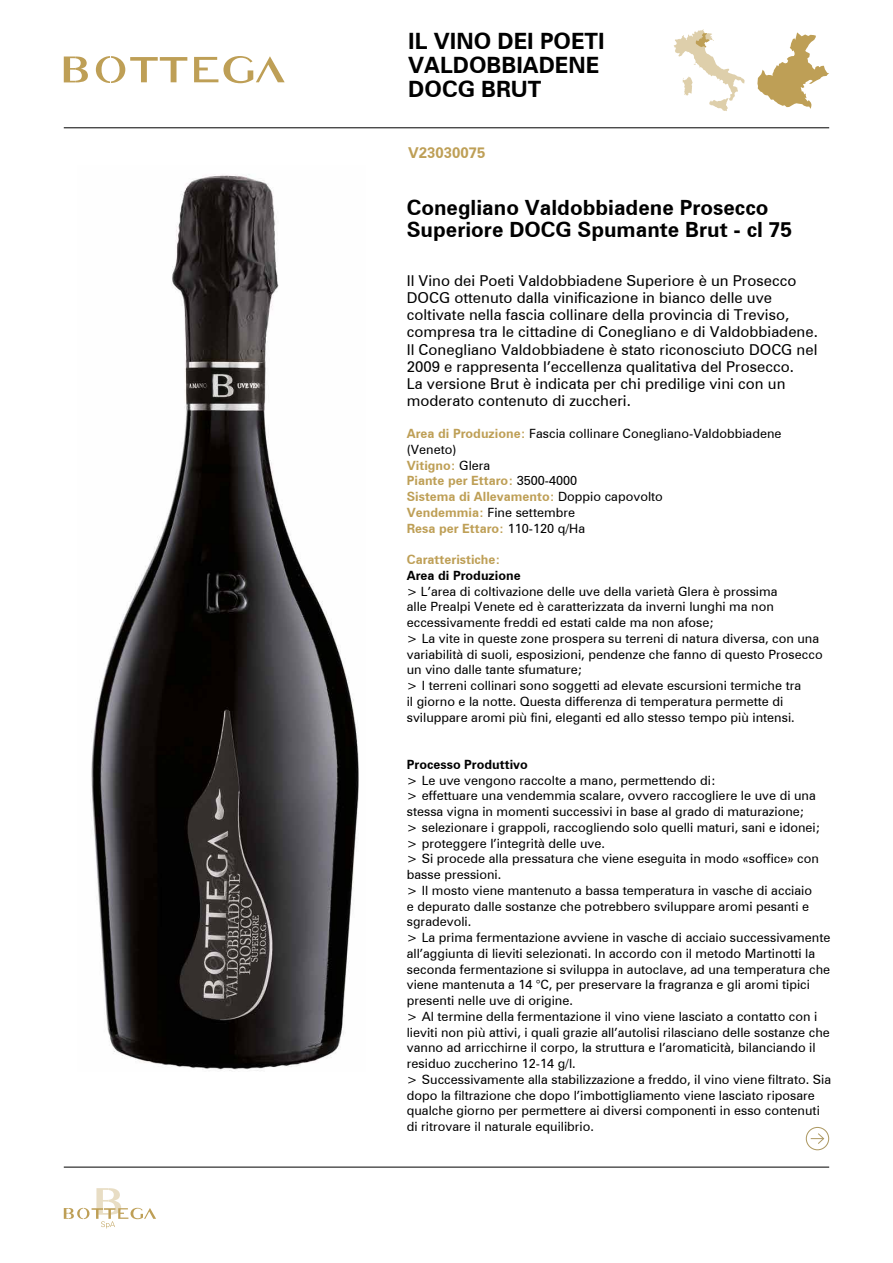
<style>
.page{position:relative;width:893px;height:1263px;background:#fff}
.page>*{position:absolute;margin:0;border:0;box-sizing:border-box;transform-origin:0 0}
.t1{font:700 22.5px/24px "Zurich BT";color:#000}
.t2{font:700 21px/21.8px "Zurich BT";color:#000}
.t3{font:15px/17.2px "Zurich BT";color:#000}
.t4{font:700 15px "Zurich BT";color:#be9f56}
.t5{font:12.75px/15.8px "Zurich BT";color:#000}
.t6{font:700 12.75px "Zurich BT";color:#000}
.t7{font:700 12.75px "Zurich BT";color:#be9f56}
.s1{font-weight:700;color:#be9f56}
</style>
<div class="page">
<hr style="left:64px;top:128px;width:765px;height:1px;background:#000">
<hr style="left:64px;top:1167px;width:765px;height:1px;background:#000">
<svg style="left:64px;top:57px;width:24px;height:25px"></svg>
<svg style="left:194px;top:56px;width:91px;height:27px"></svg>
<svg style="left:96px;top:56px;width:91px;height:27px"></svg>
<svg style="left:64px;top:1188px;width:92px;height:40px"></svg>
<svg style="left:757px;top:32px;width:72px;height:77px"></svg>
<svg style="left:674px;top:29px;width:71px;height:82px"></svg>
<div style="left:806px;top:1127px;width:23px;height:23px;border:1px solid #ae9a64;border-radius:50%"></div>
<svg style="left:811px;top:1133px;width:14px;height:11px"></svg>
<img style="left:91px;top:174px;width:268px;height:897px">
<h1 class="t1" style="left:408px;top:29px;width:198px">IL VINO DEI POETI<br>VALDOBBIADENE<br>DOCG BRUT</h1>
<p class="t4" style="left:408px;top:143px;width:79px">V23030075</p>
<h2 class="t2" style="left:407px;top:196px;width:387px">Conegliano Valdobbiadene Prosecco<br>Superiore DOCG Spumante Brut - cl 75</h2>
<p class="t3" style="left:407px;top:272px;width:412px">Il Vino dei Poeti Valdobbiadene Superiore è un Prosecco DOCG ottenuto dalla vinificazione in bianco delle uve coltivate nella fascia collinare della provincia di Treviso, compresa tra le cittadine di Conegliano e di Valdobbiadene.<br>Il Conegliano Valdobbiadene è stato riconosciuto DOCG nel 2009 e rappresenta l’eccellenza qualitativa del Prosecco.<br>La versione Brut è indicata per chi predilige vini con un moderato contenuto di zuccheri.</p>
<p class="t5" style="left:407px;top:425px;width:376px"><span class="s1">Area di Produzione:</span> Fascia collinare Conegliano-Valdobbiadene (Veneto)<br><span class="s1">Vitigno:</span> Glera<br><span class="s1">Piante per Ettaro:</span> 3500-4000<br><span class="s1">Sistema di Allevamento:</span> Doppio capovolto<br><span class="s1">Vendemmia:</span> Fine settembre<br><span class="s1">Resa per Ettaro:</span> 110-120 q/Ha</p>
<p class="t7" style="left:407px;top:552px;width:95px">Caratteristiche:</p>
<p class="t6" style="left:407px;top:567px;width:115px">Area di Produzione</p>
<p class="t5" style="left:407px;top:583px;width:417px">&gt; L’area di coltivazione delle uve della varietà Glera è prossima<br>alle Prealpi Venete ed è caratterizzata da inverni lunghi ma non eccessivamente freddi ed estati calde ma non afose;<br>&gt; La vite in queste zone prospera su terreni di natura diversa, con una variabilità di suoli, esposizioni, pendenze che fanno di questo Prosecco un vino dalle tante sfumature;<br>&gt; I terreni collinari sono soggetti ad elevate escursioni termiche tra<br>il giorno e la notte. Questa differenza di temperatura permette di sviluppare aromi più fini, eleganti ed allo stesso tempo più intensi.</p>
<p class="t6" style="left:407px;top:756px;width:123px">Processo Produttivo</p>
<p class="t5" style="left:407px;top:772px;width:426px">&gt; Le uve vengono raccolte a mano, permettendo di:<br>&gt; effettuare una vendemmia scalare, ovvero raccogliere le uve di una stessa vigna in momenti successivi in base al grado di maturazione;<br>&gt; selezionare i grappoli, raccogliendo solo quelli maturi, sani e idonei; &gt; proteggere l’integrità delle uve.<br>&gt; Si procede alla pressatura che viene eseguita in modo «soffice» con basse pressioni.<br>&gt; Il mosto viene mantenuto a bassa temperatura in vasche di acciaio<br>e depurato dalle sostanze che potrebbero sviluppare aromi pesanti e sgradevoli.<br>&gt; La prima fermentazione avviene in vasche di acciaio successivamente all’aggiunta di lieviti selezionati. In accordo con il metodo Martinotti la seconda fermentazione si sviluppa in autoclave, ad una temperatura che viene mantenuta a 14 °C, per preservare la fragranza e gli aromi tipici presenti nelle uve di origine.<br>&gt; Al termine della fermentazione il vino viene lasciato a contatto con i lieviti non più attivi, i quali grazie all’autolisi rilasciano delle sostanze che vanno ad arricchirne il corpo, la struttura e l’aromaticità, bilanciando il residuo zuccherino 12-14 g/l.<br>&gt; Successivamente alla stabilizzazione a freddo, il vino viene filtrato. Sia dopo la filtrazione che dopo l’imbottigliamento viene lasciato riposare qualche giorno per permettere ai diversi componenti in esso contenuti di ritrovare il naturale equilibrio.</p>
</div>
